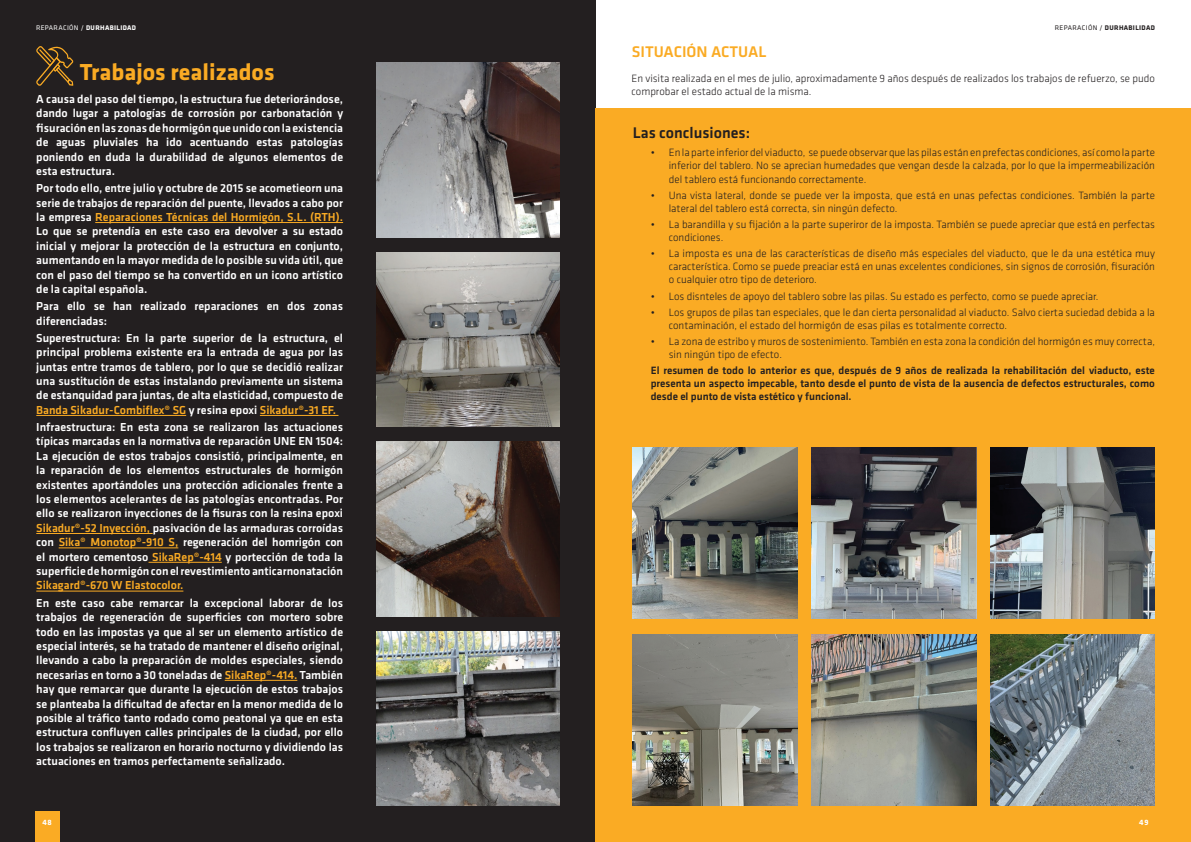
<style>
.page{position:relative;width:1191px;height:842px;background:#fff}
.page>*{position:absolute;margin:0;border:0;box-sizing:border-box;transform-origin:0 0}
.t1{font:700 24px "Klavika";color:#faab24}
.t2{font:500 16px "Klavika";color:#231f20}
.t3{font:500 16px "Klavika";color:#faab24}
.t4{font:500 12px/14.4px "Klavika";color:#fff;text-align:justify}
.t5{font:500 12px "Klavika";color:#faab24}
.t6{font:300 11px/13.2px "Klavika";color:#231f20}
.t7{font:500 11px/13.2px "Klavika";color:#231f20;text-align:justify}
.t8{font:700 8px "Klavika";color:#fff}
.t9{font:700 7px "Klavika";letter-spacing:.05em;color:#fff}
.t10{font:700 7px "Klavika";letter-spacing:.05em;color:#231f20}
.s1{font-weight:400}
.s2{color:#faab24}
</style>
<div class="page">
<div style="left:0;top:0;width:595px;height:842px;background:#231f20"></div>
<svg style="left:36px;top:46px;width:37px;height:40px"></svg>
<img style="left:376px;top:62px;width:183px;height:175px">
<img style="left:376px;top:252px;width:183px;height:175px">
<img style="left:376px;top:442px;width:183px;height:174px">
<img style="left:376px;top:631px;width:183px;height:175px">
<div style="left:595px;top:109px;width:596px;height:733px;background:#faab24"></div>
<img style="left:633px;top:447px;width:164px;height:172px">
<img style="left:633px;top:634px;width:164px;height:172px">
<img style="left:811px;top:447px;width:165px;height:172px">
<img style="left:811px;top:634px;width:165px;height:172px">
<img style="left:990px;top:447px;width:165px;height:172px">
<img style="left:990px;top:634px;width:165px;height:172px">
<hr style="left:95px;top:222px;width:248px;height:1px;background:#faab24">
<hr style="left:36px;top:415px;width:150px;height:1px;background:#faab24">
<hr style="left:260px;top:415px;width:78px;height:1px;background:#faab24">
<hr style="left:36px;top:533px;width:117px;height:1px;background:#faab24">
<hr style="left:59px;top:548px;width:119px;height:1px;background:#faab24">
<hr style="left:148px;top:562px;width:74px;height:1px;background:#faab24">
<hr style="left:36px;top:591px;width:147px;height:1px;background:#faab24">
<hr style="left:225px;top:680px;width:72px;height:1px;background:#faab24">
<div style="left:35px;top:811px;width:25px;height:31px;background:#faab24"></div>
<p class="t9" style="left:36px;top:23px;width:102px"><span class="s1">REPARACIÓN /</span> DURHABILIDAD</p>
<p class="t10" style="left:1054px;top:23px;width:102px"><span class="s1">REPARACIÓN /</span> DURHABILIDAD</p>
<h2 class="t3" style="left:632px;top:43px;width:136px">SITUACIÓN ACTUAL</h2>
<p class="t6" style="left:631px;top:72px;width:525px">En visita realizada en el mes de julio, aproximadamente 9 años después de realizados los trabajos de refuerzo, se pudo comprobar el estado actual de la misma.</p>
<h2 class="t2" style="left:633px;top:124px;width:119px">Las conclusiones:</h2>
<p class="t6" style="left:669px;top:146px;width:488px;text-align:justify;text-indent:-18px">• En la parte inferior del viaducto, se puede observar que las pilas están en prefectas condiciones, así como la parte inferior del tablero. No se aprecian humedades que vengan desde la calzada, por lo que la impermeabilización del tablero está funcionando correctamente.</p>
<p class="t6" style="left:669px;top:189px;width:488px;text-indent:-18px">• Una vista lateral, donde se puede ver la imposta, que está en unas pefectas condiciones. También la parte lateral del tablero está correcta, sin ningún defecto.</p>
<p class="t6" style="left:669px;top:218px;width:487px;text-indent:-18px">• La barandilla y su fijación a la parte superiror de la imposta. También se puede apreciar que está en perfectas condiciones.</p>
<p class="t6" style="left:669px;top:247px;width:488px;text-align:justify;text-indent:-18px">• La imposta es una de las características de diseño más especiales del viaducto, que le da una estética muy característica. Como se puede preaciar está en unas excelentes condiciones, sin signos de corrosión, fisuración o cualquier otro tipo de deterioro.</p>
<p class="t6" style="left:651px;top:289px;width:449px">• Los disnteles de apoyo del tablero sobre las pilas. Su estado es perfecto, como se puede apreciar.</p>
<p class="t6" style="left:669px;top:305px;width:488px;text-indent:-18px">• Los grupos de pilas tan especiales, que le dan cierta personalidad al viaducto. Salvo cierta suciedad debida a la contaminación, el estado del hormigón de esas pilas es totalmente correcto.</p>
<p class="t6" style="left:669px;top:335px;width:488px;text-indent:-18px">• La zona de estribo y muros de sostenimiento. También en esta zona la condición del hormigón es muy correcta, sin ningún tipo de efecto.</p>
<p class="t7" style="left:651px;top:364px;width:505px">El resumen de todo lo anterior es que, después de 9 años de realizada la rehabilitación del viaducto, este presenta un aspecto impecable, tanto desde el punto de vista de la ausencia de defectos estructurales, como desde el punto de vista estético y funcional.</p>
<h1 class="t1" style="left:80px;top:59px;width:196px">Trabajos realizados</h1>
<p class="t4" style="left:36px;top:92px;width:308px">A causa del paso del tiempo, la estructura fue deteriorándose, dando lugar a patologías de corrosión por carbonatación y fisuración en las zonas de hormigón que unido con la existencia de aguas pluviales ha ido acentuando estas patologías poniendo en duda la durabilidad de algunos elementos de esta estructura.</p>
<p class="t4" style="left:36px;top:181px;width:308px">Por todo ello, entre julio y octubre de 2015 se acometieorn una serie de trabajos de reparación del puente, llevados a cabo por la empresa <span class="s2">Reparaciones Técnicas del Hormigón, S.L. (RTH).<br></span>Lo que se pretendía en este caso era devolver a su estado inicial y mejorar la protección de la estructura en conjunto, aumentando en la mayor medida de lo posible su vida útil, que con el paso del tiempo se ha convertido en un icono artístico de la capital española.</p>
<p class="t4" style="left:36px;top:299px;width:308px">Para ello se han realizado reparaciones en dos zonas diferenciadas:</p>
<p class="t4" style="left:36px;top:331px;width:308px">Superestructura: En la parte superior de la estructura, el principal problema existente era la entrada de agua por las juntas entre tramos de tablero, por lo que se decidió realizar una sustitución de estas instalando previamente un sistema de estanquidad para juntas, de alta elasticidad, compuesto de <span class="s2">Banda Sikadur-Combiflex® SG</span> y resina epoxi <span class="s2">Sikadur®-31 EF.</span></p>
<p class="t4" style="left:36px;top:420px;width:308px">Infraestructura: En esta zona se realizaron las actuaciones típicas marcadas en la normativa de reparación UNE EN 1504:<br>La ejecución de estos trabajos consistió, principalmente, en la reparación de los elementos estructurales de hormigón existentes aportándoles una protección adicionales frente a los elementos acelerantes de las patologías encontradas. Por ello se realizaron inyecciones de la fisuras con la resina epoxi <span class="s2">Sikadur®-52 Inyección,</span> pasivación de las armaduras corroídas con <span class="s2">Sika® Monotop®-910 S,</span> regeneración del homrigón con el mortero cementoso <span class="s2">SikaRep®-414</span> y portección de toda la superficie de hormigón con el revestimiento anticarnonatación</p>
<p class="t5" style="left:36px;top:579px;width:149px">Sikagard®-670 W Elastocolor.</p>
<p class="t4" style="left:36px;top:596px;width:308px">En este caso cabe remarcar la excepcional laborar de los trabajos de regeneración de superficies con mortero sobre todo en las impostas ya que al ser un elemento artístico de especial interés, se ha tratado de mantener el diseño original, llevando a cabo la preparación de moldes especiales, siendo necesarias en torno a 30 toneladas de <span class="s2">SikaRep®-414.</span> También hay que remarcar que durante la ejecución de estos trabajos se planteaba la dificultad de afectar en la menor medida de lo posible al tráfico tanto rodado como peatonal ya que en esta estructura confluyen calles principales de la ciudad, por ello los trabajos se realizaron en horario nocturno y dividiendo las actuaciones en tramos perfectamente señalizado.</p>
<p class="t8" style="left:42px;top:818px;width:11px">48</p>
<p class="t8" style="left:1139px;top:818px;width:11px">49</p>
</div>
